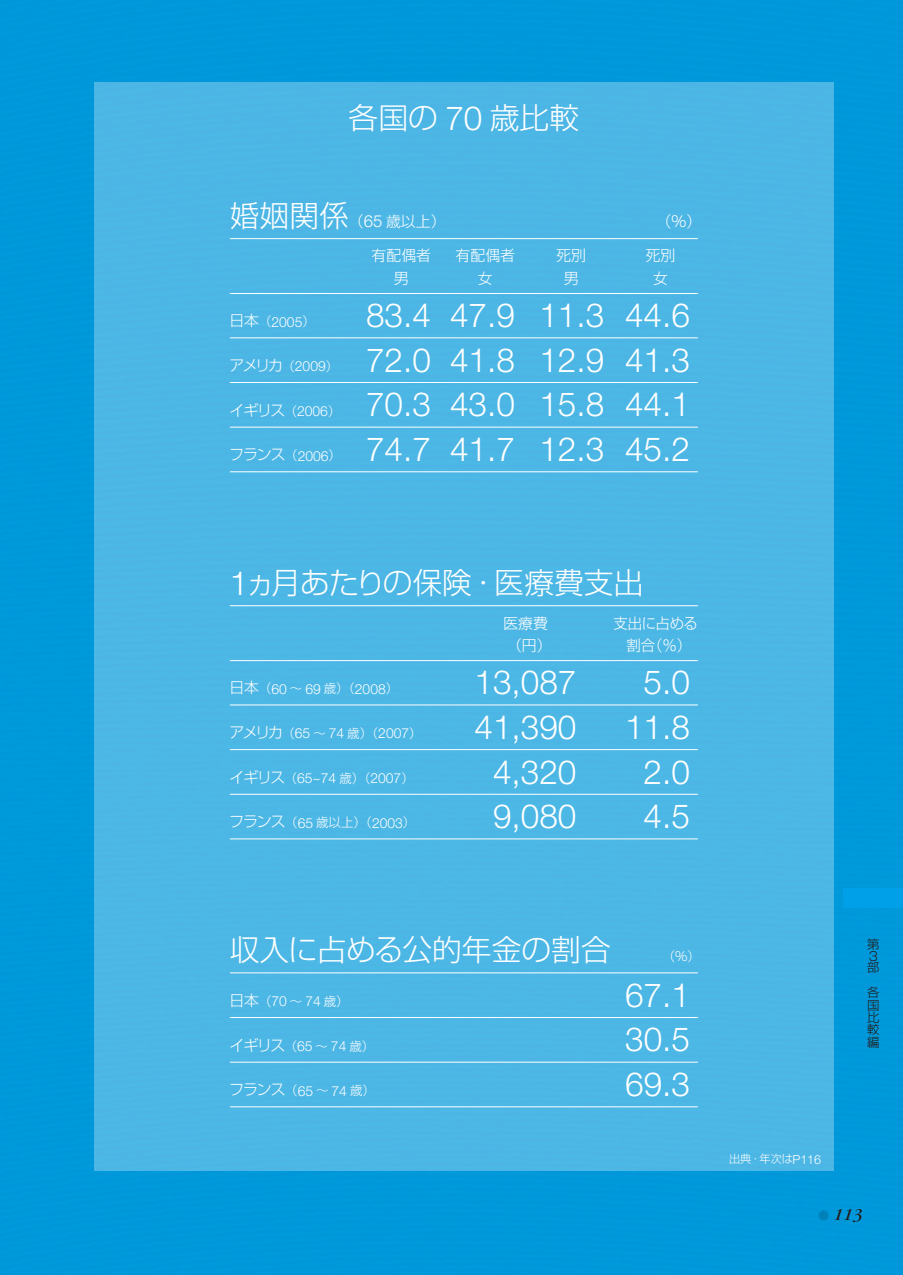
<style>
.page{position:relative;width:903px;height:1275px;background:#0098da}
.page>*{position:absolute;margin:0;border:0;box-sizing:border-box;transform-origin:0 0}
.t1{font:300 33.25px "Helvetica Neue";color:#fff}
.t2{font:300 29.75px "Shin Go Pr 6 N";color:#fff}
.t3{font:italic 17.32px "Garamond";color:#231815}
.t4{font:300 14.88px "Shin Go Pr 6 N";letter-spacing:-.03em;color:#fff}
.t5{font:300 13.83px "Helvetica Neue";color:#fff}
.t6{font:300 12.42px "Shin Go Pr 6 N";color:#fff}
.t7{font:300 12.42px/12.4px "Shin Go Pr 6 N";color:#231815}
.t8{font:300 11.2px "Shin Go Pr 6 N";color:#fff}
.s1{font-family:"Helvetica Neue";font-size:33.25px}
.s2{font-size:29.75px}
.s3{font-family:"Helvetica Neue";font-size:16.62px}
.s4{font-family:"Shin Go Pr 6 N";font-size:14.88px}
.s5{font-family:"Shin Go Pr 6 N";font-size:12.42px}
.s6{font-size:12.42px}
.s7{font-family:"Helvetica Neue";font-size:13.83px}
.s8{font-size:14.88px}
.s9{font-family:"Helvetica Neue";font-size:12.42px}
</style>
<div class="page">
<div style="left:94px;top:82px;width:739px;height:1089px;background:#4cb7e5"></div>
<div style="left:819px;top:1210px;width:9px;height:10px;background:#0081ba;border-radius:50%"></div>
<div style="left:843px;top:888px;width:60px;height:20px;background:#00a0e9"></div>
<hr style="left:230px;top:238px;width:468px;height:1px;background:#fff">
<hr style="left:230px;top:293px;width:468px;height:1px;background:#fff">
<hr style="left:230px;top:337px;width:468px;height:1px;background:#fff">
<hr style="left:230px;top:382px;width:468px;height:1px;background:#fff">
<hr style="left:230px;top:427px;width:468px;height:1px;background:#fff">
<hr style="left:230px;top:471px;width:468px;height:1px;background:#fff">
<hr style="left:230px;top:605px;width:468px;height:1px;background:#fff">
<hr style="left:230px;top:660px;width:468px;height:1px;background:#fff">
<hr style="left:230px;top:704px;width:468px;height:1px;background:#fff">
<hr style="left:230px;top:749px;width:468px;height:1px;background:#fff">
<hr style="left:230px;top:794px;width:468px;height:1px;background:#fff">
<hr style="left:230px;top:838px;width:468px;height:1px;background:#fff">
<hr style="left:230px;top:972px;width:468px;height:1px;background:#fff">
<hr style="left:230px;top:1017px;width:468px;height:1px;background:#fff">
<hr style="left:230px;top:1062px;width:468px;height:1px;background:#fff">
<hr style="left:230px;top:1106px;width:468px;height:1px;background:#fff">
<p class="t2" style="left:349px;top:93px;width:232px">各国の <span class="s1">70</span> 歳比較</p>
<p class="t4" style="left:230px;top:209px;width:217px"><span class="s2">婚姻関係</span>（<span class="s3">65</span> 歳以上）</p>
<p class="t4" style="left:656px;top:209px;width:46px">（％）</p>
<p class="t4" style="left:372px;top:244px;width:61px">有配偶者</p>
<p class="t4" style="left:456px;top:244px;width:61px">有配偶者</p>
<p class="t4" style="left:556px;top:244px;width:31px">死別</p>
<p class="t4" style="left:645px;top:244px;width:31px">死別</p>
<p class="t4" style="left:394px;top:266px;width:16px">男</p>
<p class="t4" style="left:478px;top:266px;width:16px">女</p>
<p class="t4" style="left:564px;top:266px;width:16px">男</p>
<p class="t4" style="left:653px;top:266px;width:16px">女</p>
<p class="t5" style="left:230px;top:313px;width:87px"><span class="s4">日本</span><span class="s5">（</span>2005<span class="s5">）</span></p>
<p class="t1" style="left:366px;top:295px;width:325px">83.4 47.9 11.3 44.6</p>
<p class="t4" style="left:229px;top:353px;width:110px">アメリカ<span class="s6">（</span><span class="s7">2009</span><span class="s6">）</span></p>
<p class="t1" style="left:366px;top:340px;width:325px">72.0 41.8 12.9 41.3</p>
<p class="t4" style="left:229px;top:398px;width:112px">イギリス<span class="s6">（</span><span class="s7">2006</span><span class="s6">）</span></p>
<p class="t1" style="left:366px;top:384px;width:325px">70.3 43.0 15.8 44.1</p>
<p class="t4" style="left:229px;top:442px;width:113px">フランス<span class="s6">（</span><span class="s7">2006</span><span class="s6">）</span></p>
<p class="t1" style="left:366px;top:429px;width:325px">74.7 41.7 12.3 45.2</p>
<p class="t2" style="left:230px;top:558px;width:415px"><span class="s1">1</span>ヵ月あたりの保険・医療費支出</p>
<p class="t4" style="left:503px;top:611px;width:46px">医療費</p>
<p class="t4" style="left:613px;top:611px;width:86px">支出に占める</p>
<p class="t4" style="left:507px;top:633px;width:46px">（円）</p>
<p class="t4" style="left:626px;top:633px;width:66px">割合（<span class="s3">%</span>）</p>
<p class="t5" style="left:230px;top:680px;width:170px"><span class="s4">日本</span><span class="s5">（</span>60 <span class="s5">～</span> 69 <span class="s5">歳）（</span>2008<span class="s5">）</span></p>
<p class="t1" style="left:474px;top:662px;width:103px">13,087</p>
<p class="t1" style="left:644px;top:662px;width:48px">5.0</p>
<p class="t5" style="left:229px;top:725px;width:194px"><span class="s4">アメリカ</span><span class="s5">（</span>65 <span class="s5">～</span> 74 <span class="s5">歳）（</span>2007<span class="s5">）</span></p>
<p class="t1" style="left:474px;top:707px;width:103px">41,390</p>
<p class="t1" style="left:625px;top:707px;width:66px">11.8</p>
<p class="t5" style="left:229px;top:770px;width:186px"><span class="s4">イギリス</span><span class="s5">（</span>65~74 <span class="s5">歳）（</span>2007<span class="s5">）</span></p>
<p class="t1" style="left:493px;top:751px;width:85px">4,320</p>
<p class="t1" style="left:644px;top:751px;width:48px">2.0</p>
<p class="t6" style="left:229px;top:812px;width:188px"><span class="s8">フランス</span>（<span class="s7">65</span> 歳以上）（<span class="s7">2003</span>）</p>
<p class="t1" style="left:493px;top:796px;width:85px">9,080</p>
<p class="t1" style="left:644px;top:796px;width:48px">4.5</p>
<p class="t2" style="left:230px;top:926px;width:382px">収入に占める公的年金の割合</p>
<p class="t6" style="left:663px;top:946px;width:39px">（％）</p>
<p class="t6" style="left:230px;top:991px;width:121px"><span class="s8">日本</span>（<span class="s7">70</span> ～ <span class="s7">74</span> 歳）</p>
<p class="t1" style="left:625px;top:975px;width:66px">67.1</p>
<p class="t4" style="left:229px;top:1033px;width:146px">イギリス<span class="s6">（</span><span class="s7">65</span> <span class="s6">～</span> <span class="s7">74</span> <span class="s6">歳）</span></p>
<p class="t1" style="left:625px;top:1019px;width:66px">30.5</p>
<p class="t4" style="left:229px;top:1077px;width:147px">フランス<span class="s6">（</span><span class="s7">65</span> <span class="s6">～</span> <span class="s7">74</span> <span class="s6">歳）</span></p>
<p class="t1" style="left:625px;top:1064px;width:66px">69.3</p>
<p class="t7" style="left:867px;top:937px;width:13px;line-height:11.9px">第<br>３部</p>
<p class="t7" style="left:867px;top:985px;width:14px;text-align:justify">各国比較編</p>
<p class="t8" style="left:729px;top:1150px;width:94px">出典・年次は<span class="s9">P116</span></p>
<p class="t3" style="left:833px;top:1205px;width:31px">113</p>
</div>
